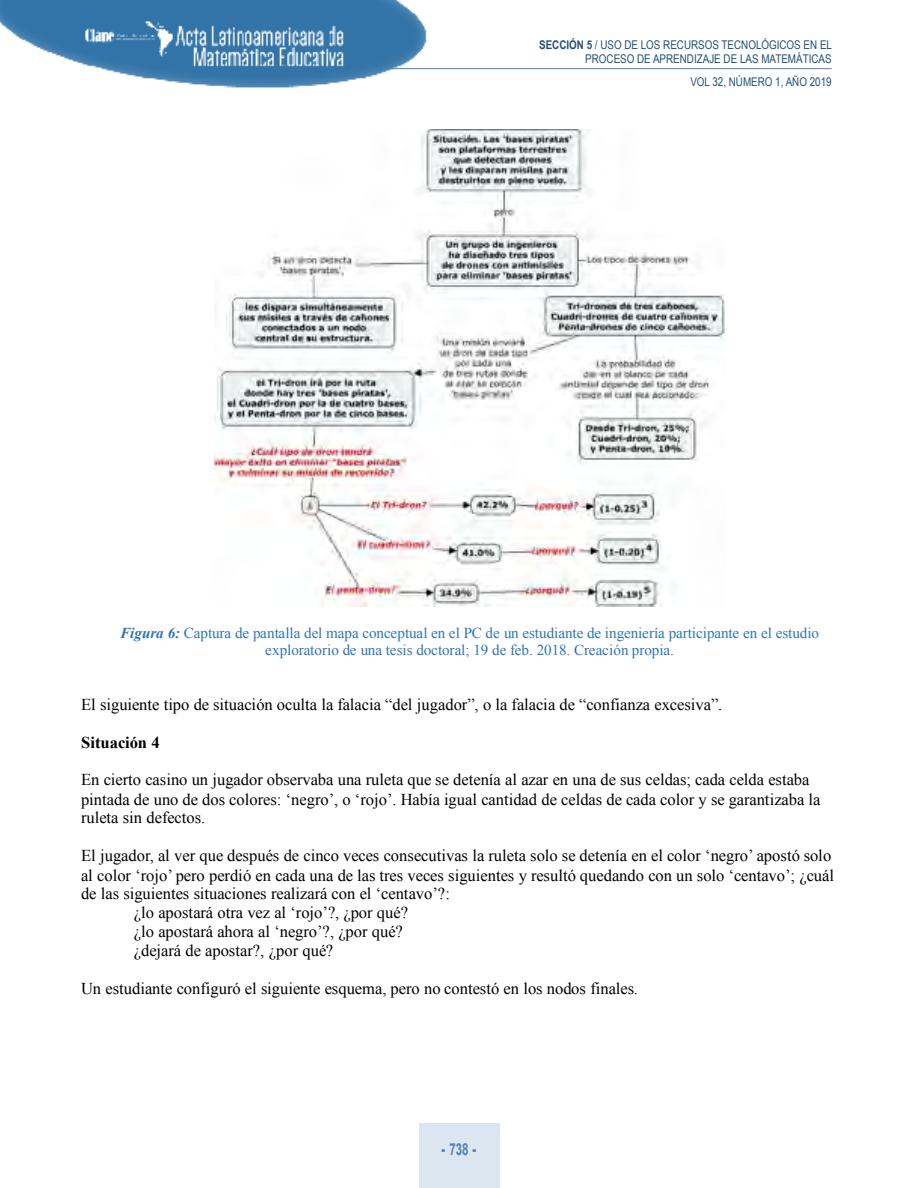
<style>
.page{position:relative;width:918px;height:1188px;background:#fff}
.page>*{position:absolute;margin:0;border:0;box-sizing:border-box;transform-origin:0 0}
.t1{font:16.5px/18.9px "Times New Roman";color:#000}
.t2{font:700 16.5px "Times New Roman";color:#000}
.t3{font:700 16.5px "Arial";color:#4f80b4;scale:.7 1}
.t4{font:15.15px/17.2px "Times New Roman";color:#2e74b5;text-align:center}
.t5{font:12px/14.4px "Arial Narrow";color:#214f77;text-align:right}
.s1{font-weight:700}
.s2{font-weight:700;font-style:italic}
.s3{font-weight:900}
</style>
<div class="page">
<img style="left:0;top:0;width:435px;height:88px">
<hr style="left:389px;top:68px;width:443px;height:1px;background:#4f80b4">
<div style="left:419px;top:1123px;width:80px;height:65px;background:#dce6f0"></div>
<img style="left:215px;top:129px;width:509px;height:477px">
<p class="t5" style="left:539px;top:37px;width:294px"><span class="s1">SECCIÓN 5</span> / USO DE LOS RECURSOS TECNOLÓGICOS EN EL<br>PROCESO DE APRENDIZAJE DE LAS MATEMÁTICAS</p>
<p class="t5" style="left:690px;top:75px;width:143px">VOL 32, NÚMERO 1, AÑO 2019</p>
<p class="t4" style="left:120px;top:624px;width:700px"><span class="s2">Figura 6:</span> Captura de pantalla del mapa conceptual en el PC de un estudiante de ingeniería participante en el estudio exploratorio de una tesis doctoral; 19 de feb. 2018. Creación propia.</p>
<p class="t1" style="left:81px;top:695px;width:643px">El siguiente tipo de situación oculta la falacia “del jugador”, o la falacia de “confianza excesiva”.</p>
<p class="t2" style="left:81px;top:733px;width:80px">Situación 4</p>
<p class="t1" style="left:81px;top:770px;width:741px">En cierto casino un jugador observaba una ruleta que se detenía al azar en una de sus celdas; cada celda estaba pintada de uno de dos colores: ‘negro’, o ‘rojo’. Había igual cantidad de celdas de cada color y se garantizaba la ruleta sin defectos.</p>
<p class="t1" style="left:81px;top:846px;width:752px">El jugador, al ver que después de cinco veces consecutivas la ruleta solo se detenía en el color ‘negro’ apostó solo</p>
<p class="t1" style="left:81px;top:865px;width:755px">al color ‘rojo’ pero perdió en cada una de las tres veces siguientes y resultó quedando con un solo ‘centavo’; ¿cuál</p>
<p class="t1" style="left:81px;top:884px;width:371px">de las siguientes situaciones realizará con el ‘centavo’?:</p>
<p class="t1" style="left:134px;top:903px;width:276px">¿lo apostará otra vez al ‘rojo’?, ¿por qué?</p>
<p class="t1" style="left:134px;top:922px;width:271px">¿lo apostará ahora al ‘negro’?, ¿por qué?</p>
<p class="t1" style="left:134px;top:941px;width:201px">¿dejará de apostar?, ¿por qué?</p>
<p class="t1" style="left:81px;top:979px;width:559px">Un estudiante configuró el siguiente esquema, pero no contestó en los nodos finales.</p>
<p class="t3" style="left:442px;top:1140px;width:51px"><span class="s3">-</span> 738 <span class="s3">-</span></p>
</div>
